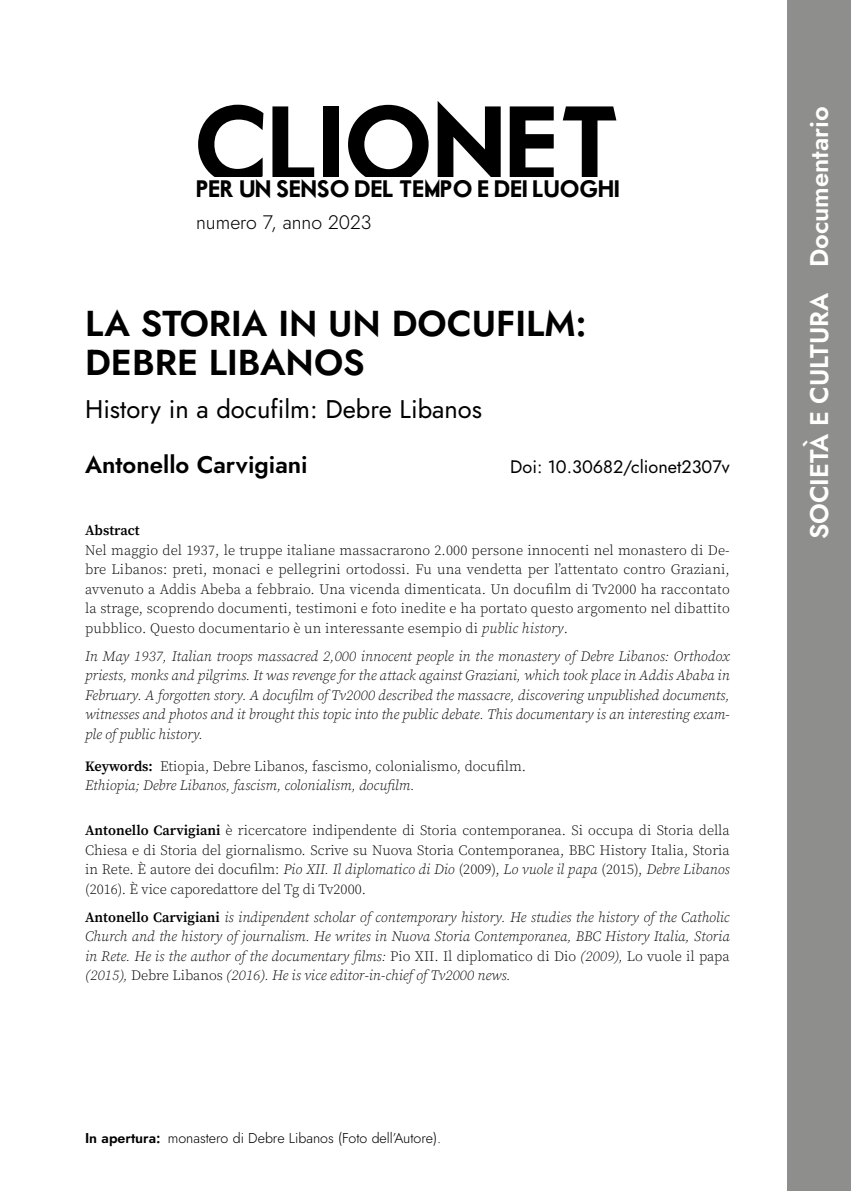
<style>
.page{position:relative;width:851px;height:1191px;background:#fff}
.page>*{position:absolute;margin:0;border:0;box-sizing:border-box;transform-origin:0 0}
.t1{font:102.9px "Motor Oil 1937 M54";color:#000}
.t2{font:600 36px/39px "Jost";color:#000}
.t3{font:25.5px "Jost";color:#000}
.t4{font:600 25.5px "Jost";color:#fff}
.t5{font:600 24px "Jost";color:#000}
.t6{font:22.8px "Motor Oil 1937 M54";color:#000}
.t7{font:300 19.5px "Jost";color:#000}
.t8{font:18px "Jost";color:#000}
.t9{font:300 14.25px/19.5px "Source Serif Pro";color:#000;text-align:justify}
.t10{font:italic 300 14.25px/19.5px "Source Serif Pro";color:#000;text-align:justify}
.t11{font:300 14.25px "Jost";color:#000}
.t12{font:600 14.25px "Source Serif Pro";color:#000}
.s1{font-style:italic}
.s2{font-weight:600}
.s3{font-weight:600;font-style:normal}
.s4{font-style:normal}
</style>
<div class="page">
<div style="left:787px;top:0;width:63px;height:1191px;background:#8e8e8d"></div>
<h1 class="t1" style="left:193px;top:99px;width:429px">CLIONET</h1>
<h3 class="t6" style="left:196px;top:179px;width:425px">PER UN SENSO DEL TEMPO E DEI LUOGHI</h3>
<h3 class="t7" style="left:196px;top:209px;width:177px">numero 7, anno 2023</h3>
<h2 class="t2" style="left:85px;top:304px;width:503px">LA STORIA IN UN DOCUFILM:<br>DEBRE LIBANOS</h2>
<h3 class="t3" style="left:85px;top:391px;width:398px">History in a docufilm: Debre Libanos</h3>
<h3 class="t5" style="left:85px;top:448px;width:224px">Antonello Carvigiani</h3>
<p class="t8" style="left:510px;top:454px;width:221px">Doi: 10.30682/clionet2307v</p>
<p class="t12" style="left:85px;top:520px;width:56px">Abstract</p>
<p class="t9" style="left:85px;top:540px;width:646px">Nel maggio del 1937, le truppe italiane massacrarono 2.000 persone innocenti nel monastero di De&shy;bre Libanos: preti, monaci e pellegrini ortodossi. Fu una vendetta per l’attentato contro Graziani, avvenuto a Addis Abeba a febbraio. Una vicenda dimenticata. Un docufilm di Tv2000 ha raccontato la strage, scoprendo documenti, testimoni e foto inedite e ha portato questo argomento nel dibattito pubblico. Questo documentario è un interessante esempio di <span class="s1">public history</span>.</p>
<p class="t10" style="left:85px;top:646px;width:646px">In May 1937, Italian troops massacred 2,000 innocent people in the monastery of Debre Libanos: Orthodox priests, monks and pilgrims. It was revenge for the attack against Graziani, which took place in Addis Ababa in February. A forgotten story. A docufilm of Tv2000 described the massacre, discovering unpublished documents, witnesses and photos and it brought this topic into the public debate. This documentary is an interesting exam&shy;ple of public history.</p>
<p class="t9" style="left:85px;top:756px;width:442px"><span class="s2">Keywords:</span> Etiopia, Debre Libanos, fascismo, colonialismo, docufilm.<br><span class="s1">Ethiopia; Debre Libanos, fascism, colonialism, docufilm.</span></p>
<p class="t9" style="left:85px;top:821px;width:646px"><span class="s2">Antonello Carvigiani</span> è ricercatore indipendente di Storia contemporanea. Si occupa di Storia della Chiesa e di Storia del giornalismo. Scrive su Nuova Storia Contemporanea, BBC History Italia, Storia in Rete. È autore dei docufilm: <span class="s1">Pio XII. Il diplomatico di Dio</span> (2009), <span class="s1">Lo vuole il papa</span> (2015), <span class="s1">Debre Libanos </span>(2016). È vice caporedattore del Tg di Tv2000.</p>
<p class="t10" style="left:85px;top:907px;width:646px"><span class="s3">Antonello Carvigiani</span> is indipendent scholar of contemporary history. He studies the history of the Catholic Church and the history of journalism. He writes in Nuova Storia Contemporanea, BBC History Italia, Storia in Rete. He is the author of the documentary films: <span class="s4">Pio XII. Il diplomatico di Dio</span> (2009), <span class="s4">Lo vuole il papa </span>(2015), <span class="s4">Debre Libanos</span> (2016). He is vice editor-in-chief of Tv2000 news.</p>
<p class="t11" style="left:85px;top:1128px;width:357px"><span class="s2">In apertura:</span> monastero di Debre Libanos (Foto dell’Autore).</p>
<h3 class="t4" style="left:801px;top:539px;width:434px;rotate:-90deg">SOCIETÀ E CULTURA Documentario</h3>
</div>
